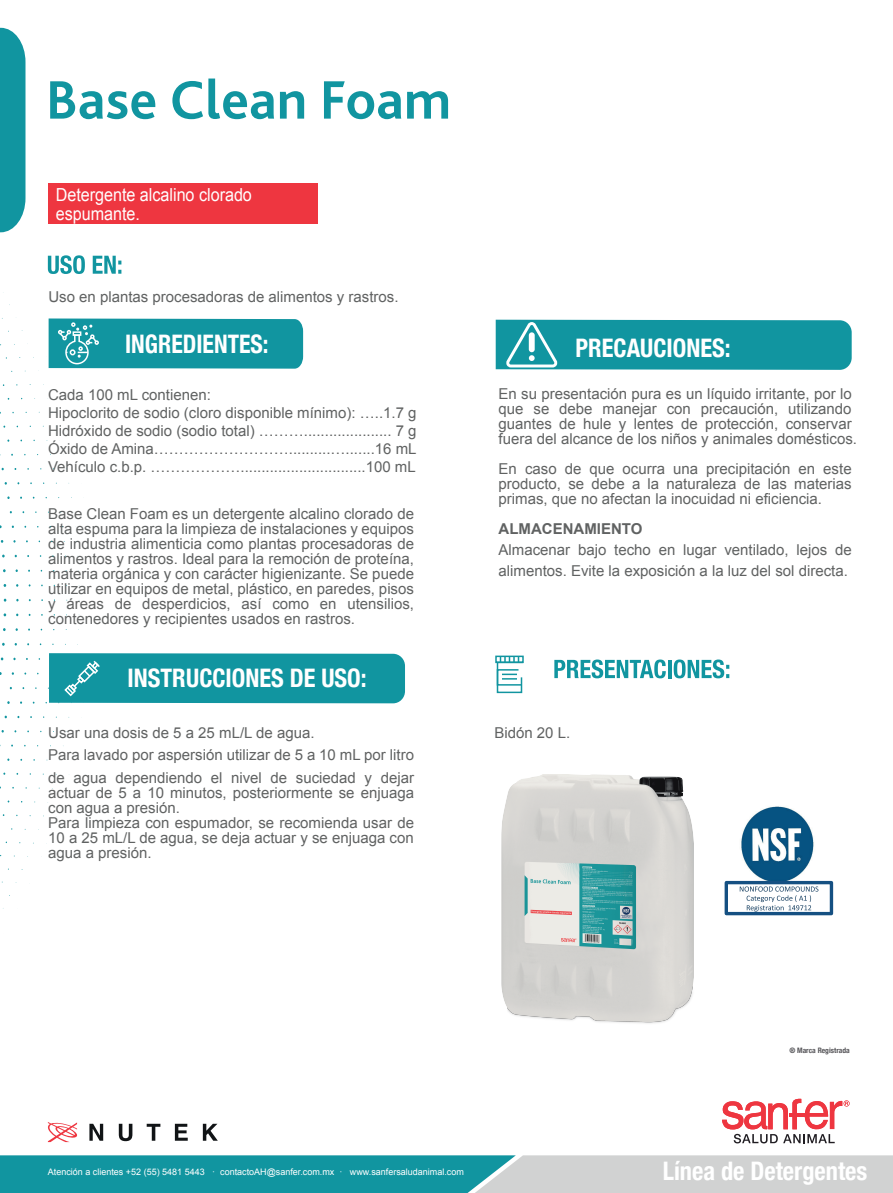
<style>
.page{position:relative;width:893px;height:1193px;background:#fff}
.page>*{position:absolute;margin:0;border:0;box-sizing:border-box;transform-origin:0 0}
.t1{font:700 56.55px "Bliss Pro";color:#1195a0}
.t2{font:700 condensed 25.5px "Helvetica Neue";color:#fff;scale:.96 1}
.t3{font:700 condensed 25.5px "Helvetica Neue";color:#fff;scale:.93 1}
.t4{font:18px/19.4px "Arial";letter-spacing:-.005em;color:#fff;scale:.9 1}
.t5{font:15px/15px "Arial";color:#606262}
.t6{font:700 15px "Arial";color:#606262}
.t7{font:9px "Arial";color:#fff}
.t8{font:700 condensed 7.5px "Helvetica Neue";color:#565559}
</style>
<div class="page">
<svg style="left:0;top:28px;width:25px;height:204px;background:#209ba6"></svg>
<svg style="left:722px;top:1098px;width:127px;height:45px"></svg>
<div style="left:516px;top:1155px;width:377px;height:37px;background:#d1d2d2"></div>
<svg style="left:0;top:1155px;width:516px;height:37px;background:#1b99a3"></svg>
<svg style="left:48px;top:255px;width:37px;height:19px"></svg>
<svg style="left:93px;top:256px;width:28px;height:18px"></svg>
<div style="left:48px;top:183px;width:269px;height:41px;background:#ee3640"></div>
<div style="left:496px;top:320px;width:356px;height:50px;background:#1195a0"></div>
<div style="left:529px;top:332px;width:6px;height:20px;background:#fff;border-radius:3px"></div>
<svg style="left:554px;top:659px;width:112px;height:19px"></svg>
<hr style="left:668px;top:659px;width:3px;height:19px;background:#1195a0">
<svg style="left:674px;top:659px;width:55px;height:19px"></svg>
<div style="left:495px;top:655px;width:29px;height:8px;border:2px solid #1195a0"></div>
<svg style="left:496px;top:656px;width:28px;height:37px"></svg>
<div style="left:46px;top:653px;width:359px;height:50px;background:#1195a0"></div>
<svg style="left:48px;top:318px;width:255px;height:50px;background:#1d9aa5"></svg>
<img style="left:501px;top:774px;width:193px;height:250px">
<img style="left:741px;top:806px;width:93px;height:77px">
<div style="left:725px;top:880px;width:108px;height:35px;background:#fff;border:3px solid #155082"></div>
<svg style="left:740px;top:886px;width:78px;height:25px"></svg>
<svg style="left:89px;top:1123px;width:14px;height:17px"></svg>
<svg style="left:119px;top:1123px;width:13px;height:17px"></svg>
<svg style="left:147px;top:1123px;width:13px;height:17px"></svg>
<svg style="left:175px;top:1123px;width:13px;height:17px"></svg>
<svg style="left:203px;top:1123px;width:15px;height:17px"></svg>
<svg style="left:47px;top:1122px;width:30px;height:19px"></svg>
<h1 class="t1" style="left:46px;top:65px;width:407px">Base Clean Foam</h1>
<p class="t4" style="left:56px;top:185px;width:220px">Detergente alcalino clorado espumante.</p>
<p class="t5" style="left:48px;top:289px;width:352px">Uso en plantas procesadoras de alimentos y rastros.</p>
<h2 class="t3" style="left:125px;top:322px;width:156px">INGREDIENTES:</h2>
<p class="t5" style="left:48px;top:386px;width:370px;line-height:18px">Cada 100 mL contienen:<br>Hipoclorito de sodio (cloro disponible mínimo): …..1.7 g Hidróxido de sodio (sodio total) ………..................... 7 g Óxido de Amina………………………..........….......16 mL Vehículo c.b.p. ………………..............................100 mL</p>
<p class="t5" style="left:48px;top:506px;width:367px;text-align:justify">Base Clean Foam es un detergente alcalino clorado de alta espuma para la limpieza de instalaciones y equipos de industria alimenticia como plantas procesadoras de alimentos y rastros. Ideal para la remoción de proteína, materia orgánica y con carácter higienizante. Se puede utilizar en equipos de metal, plástico, en paredes, pisos y áreas de desperdicios, así como en utensilios, contenedores y recipientes usados en rastros.</p>
<h2 class="t2" style="left:128px;top:657px;width:250px">INSTRUCCIONES DE USO:</h2>
<p class="t5" style="left:48px;top:721px;width:367px;line-height:22.5px">Usar una dosis de 5 a 25 mL/L de agua.<br>Para lavado por aspersión utilizar de 5 a 10 mL por litro de agua dependiendo el nivel de suciedad y dejar</p>
<p class="t5" style="left:48px;top:785px;width:367px">actuar de 5 a 10 minutos, posteriormente se enjuaga con agua a presión.<br>Para limpieza con espumador, se recomienda usar de 10 a 25 mL/L de agua, se deja actuar y se enjuaga con agua a presión.</p>
<h2 class="t2" style="left:576px;top:326px;width:163px">PRECAUCIONES:</h2>
<p class="t5" style="left:499px;top:386px;width:360px">En su presentación pura es un líquido irritante, por lo que se debe manejar con precaución, utilizando guantes de hule y lentes de protección, conservar fuera del alcance de los niños y animales domésticos.</p>
<p class="t5" style="left:499px;top:461px;width:355px;text-align:justify">En caso de que ocurra una precipitación en este producto, se debe a la naturaleza de las materias primas, que no afectan la inocuidad ni eficiencia.</p>
<p class="t6" style="left:499px;top:519px;width:145px">ALMACENAMIENTO</p>
<p class="t5" style="left:499px;top:539px;width:355px;line-height:21px">Almacenar bajo techo en lugar ventilado, lejos de alimentos. Evite la exposición a la luz del sol directa.</p>
<p class="t5" style="left:494px;top:725px;width:77px">Bidón 20 L.</p>
<p class="t8" style="left:789px;top:1044px;width:62px">® Marca Registrada</p>
<p class="t7" style="left:48px;top:1165px;width:418px">Atención a clientes +52 (55) 5481 5443 · contactoAH@sanfer.com.mx · www.sanfersaludanimal.com</p>
<h2 class="t2" style="left:663px;top:1149px;width:215px">Línea de Detergentes</h2>
</div>
